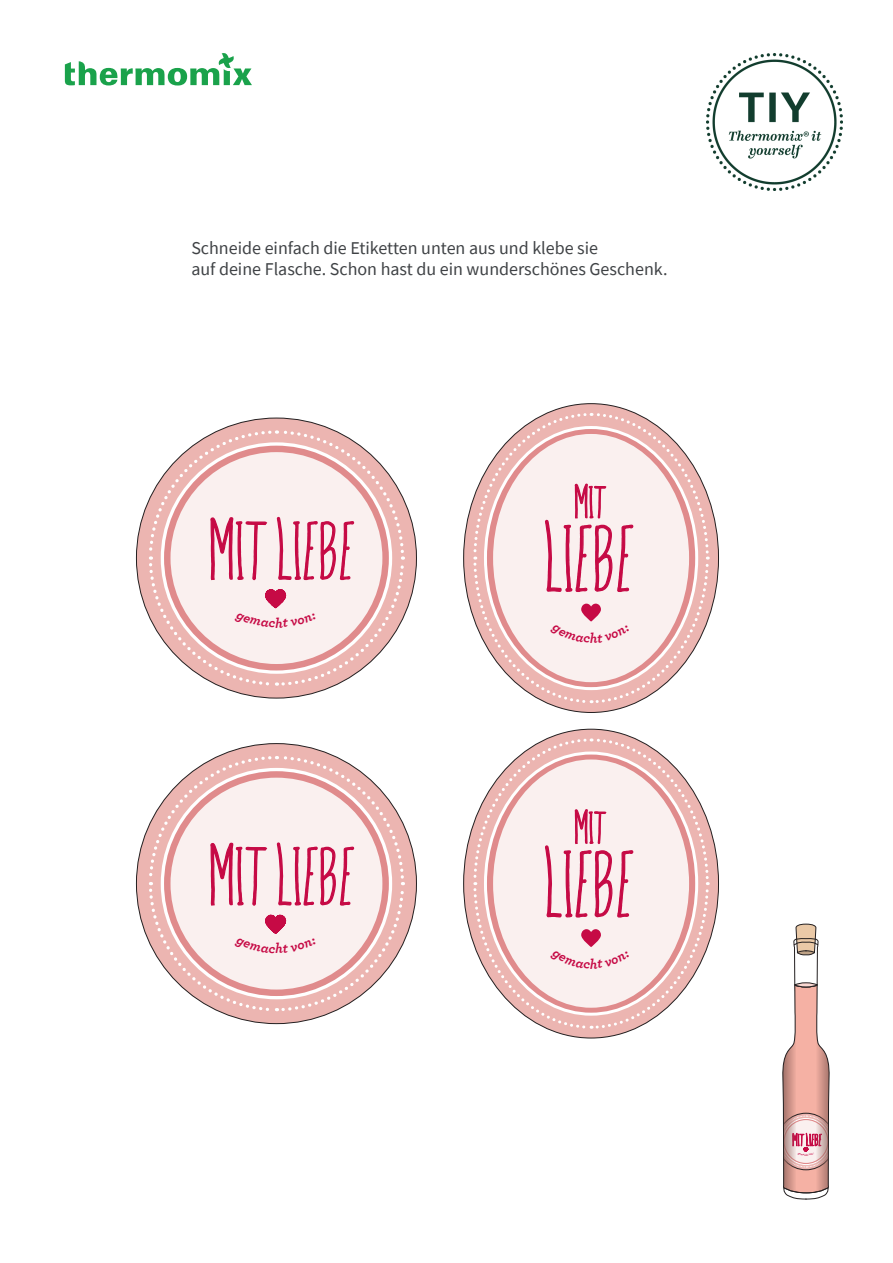
<style>
.page{position:relative;width:893px;height:1263px;background:#fff}
.page>*{position:absolute;margin:0;border:0;box-sizing:border-box;transform-origin:0 0}
.t1{font:94.5px "Sun&Rain";color:#c60a45}
.t2{font:82.5px "Sun&Rain";color:#c60a45}
.t3{font:18px "Source Sans Pro";color:#3f4245}
.t4{font:300 15px/21px "Univers LT";color:#231f20}
</style>
<div class="page">
<svg style="left:65px;top:53px;width:187px;height:33px"></svg>
<img style="left:706px;top:54px;width:137px;height:137px">
<div style="left:136px;top:744px;width:280px;height:280px;background:#ecb5b1;border-radius:50%"></div>
<div style="left:464px;top:729px;width:254px;height:309px;background:#ecb5b1;border-radius:50%"></div>
<div style="left:136px;top:418px;width:280px;height:280px;background:#ecb5b1;border-radius:50%"></div>
<div style="left:464px;top:404px;width:254px;height:308px;background:#ecb5b1;border-radius:50%"></div>
<svg style="left:782px;top:923px;width:48px;height:276px"></svg>
<svg style="left:147px;top:754px;width:259px;height:259px"></svg>
<svg style="left:472px;top:737px;width:238px;height:293px"></svg>
<svg style="left:147px;top:429px;width:259px;height:258px"></svg>
<svg style="left:472px;top:411px;width:238px;height:294px"></svg>
<p class="t3" style="left:191px;top:236px;width:408px">Schneide einfach die Etiketten unten aus und klebe sie</p>
<p class="t3" style="left:191px;top:258px;width:478px">auf deine Flasche. Schon hast du ein wunderschönes Geschenk.</p>
<p class="t4" style="left:194px;top:238px;width:435px">Schneiden Sie einfach die Etiketten unten aus und kleben Sie sie auf Ihre Flasche. Schon haben Sie ein wunderschönes Geschenk.</p>
<p class="t2" style="left:211px;top:503px;width:148px">MIT LIEBE</p>
<p class="t1" style="left:545px;top:503px;width:93px">LIEBE</p>
<p class="t2" style="left:211px;top:828px;width:148px">MIT LIEBE</p>
<p class="t1" style="left:545px;top:829px;width:93px">LIEBE</p>
</div>
